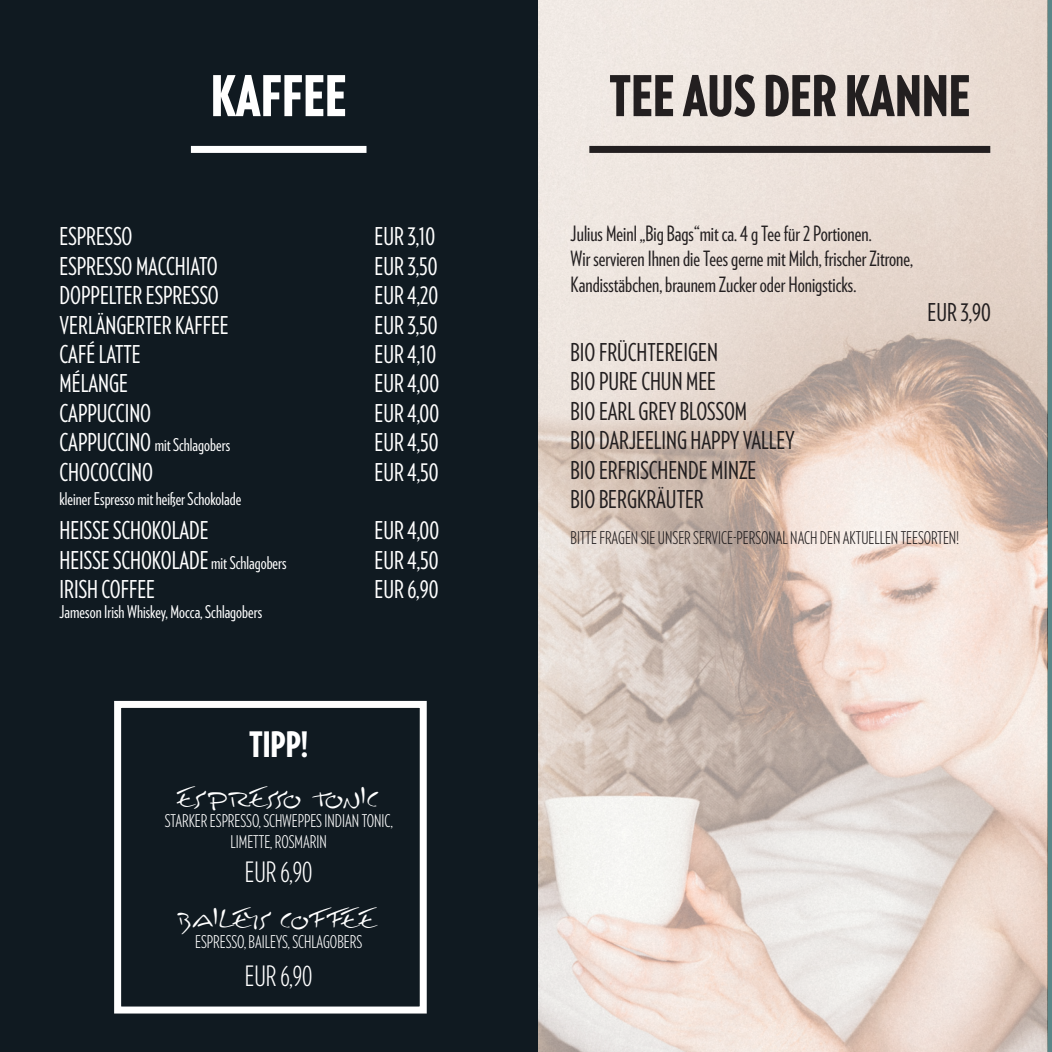
<style>
.page{position:relative;width:1052px;height:1052px;background:#fff}
.page>*{position:absolute;margin:0;border:0;box-sizing:border-box;transform-origin:0 0}
.Absatzformat_2{font:900 56px "Verlag Compressed";color:#231f20}
.Absatzformat_2-2{font:900 56px "Verlag Compressed";color:#fff}
.Copy-Block{font:900 35px "Verlag Compressed";color:#fff}
.Copy-Block-2{font:31.5px "Inkburrow";letter-spacing:-.055em;color:#fff}
.Copy-Block-3{font:300 28px "Verlag Compressed";color:#fff}
.t1{font:24.5px "Verlag Compressed";color:#fff}
.t2{font:24.5px "Verlag Compressed";color:#231f20}
.t3{font:21px/25.2px "Verlag Compressed";color:#231f20}
.t4{font:17.5px "Verlag Compressed";color:#fff}
.Copy-Block-4{font:300 17.5px "Verlag Compressed";color:#fff}
.t5{font:300 17.5px "Verlag Compressed";color:#231f20}
.s1{font-size:24.5px}
.s2{font-size:17.5px}
</style>
<div class="page">
<div style="left:1047px;top:0;width:5px;height:1052px;background:#5a8688"></div>
<img style="left:537px;top:0;width:510px;height:1052px">
<div style="left:0;top:0;width:537px;height:1052px;background:#101a21"></div>
<div style="left:191px;top:146px;width:175px;height:7px;background:#fff"></div>
<div style="left:589px;top:146px;width:401px;height:7px;background:#231f20"></div>
<div style="left:114px;top:701px;width:313px;height:312px;border:7px solid #fff"></div>
<p class="Absatzformat_2-2" style="left:211px;top:54px;width:137px">KAFFEE</p>
<p class="t1" style="left:60px;top:220px;width:74px">ESPRESSO</p>
<p class="t1" style="left:374px;top:220px;width:62px">EUR 3,10</p>
<p class="t1" style="left:60px;top:249px;width:160px">ESPRESSO MACCHIATO</p>
<p class="t1" style="left:375px;top:249px;width:65px">EUR 3,50</p>
<p class="t1" style="left:60px;top:279px;width:161px">DOPPELTER ESPRESSO</p>
<p class="t1" style="left:375px;top:279px;width:65px">EUR 4,20</p>
<p class="t1" style="left:60px;top:308px;width:171px">VERLÄNGERTER KAFFEE</p>
<p class="t1" style="left:375px;top:308px;width:65px">EUR 3,50</p>
<p class="t1" style="left:60px;top:338px;width:83px">CAFÉ LATTE</p>
<p class="t1" style="left:374px;top:338px;width:63px">EUR 4,10</p>
<p class="t1" style="left:60px;top:367px;width:70px">MÉLANGE</p>
<p class="t1" style="left:374px;top:367px;width:66px">EUR 4,00</p>
<p class="t1" style="left:60px;top:396px;width:93px">CAPPUCCINO</p>
<p class="t1" style="left:374px;top:396px;width:66px">EUR 4,00</p>
<p class="t4" style="left:60px;top:433px;width:172px"><span class="s1">CAPPUCCINO</span> mit Schlagobers</p>
<p class="t1" style="left:375px;top:426px;width:66px">EUR 4,50</p>
<p class="t1" style="left:60px;top:455px;width:95px">CHOCOCCINO</p>
<p class="t1" style="left:374px;top:455px;width:66px">EUR 4,50</p>
<p class="t4" style="left:60px;top:487px;width:183px">kleiner Espresso mit heißer Schokolade</p>
<p class="t1" style="left:60px;top:514px;width:151px">HEISSE SCHOKOLADE</p>
<p class="t1" style="left:375px;top:514px;width:66px">EUR 4,00</p>
<p class="t1" style="left:60px;top:543px;width:229px">HEISSE SCHOKOLADE <span class="s2">mit Schlagobers</span></p>
<p class="t1" style="left:375px;top:543px;width:66px">EUR 4,50</p>
<p class="t1" style="left:60px;top:573px;width:97px">IRISH COFFEE</p>
<p class="t1" style="left:374px;top:573px;width:65px">EUR 6,90</p>
<p class="t4" style="left:60px;top:600px;width:204px">Jameson Irish Whiskey, Mocca, Schlagobers</p>
<p class="Copy-Block" style="left:249px;top:718px;width:61px">TIPP!</p>
<p class="Copy-Block-2" style="left:178px;top:784px;width:203px">ES PRESSO TONIC</p>
<p class="Copy-Block-4" style="left:165px;top:810px;width:229px">STARKER ESPRESSO, SCHWEPPES INDIAN TONIC,</p>
<p class="Copy-Block-4" style="left:231px;top:830px;width:98px">LIMETTE, ROSMARIN</p>
<p class="Copy-Block-3" style="left:245px;top:853px;width:69px">EUR 6,90</p>
<p class="Copy-Block-2" style="left:178px;top:904px;width:203px">BAILEYS COFFEE</p>
<p class="Copy-Block-4" style="left:195px;top:930px;width:168px">ESPRESSO, BAILEYS, SCHLAGOBERS</p>
<p class="Copy-Block-3" style="left:245px;top:958px;width:69px">EUR 6,90</p>
<p class="Absatzformat_2" style="left:609px;top:54px;width:363px">TEE AUS DER KANNE</p>
<p class="t3" style="left:570px;top:220px;width:302px">Julius Meinl „Big Bags“mit ca. 4 g Tee für 2 Portionen.</p>
<p class="t3" style="left:570px;top:245px;width:344px">Wir servieren Ihnen die Tees gerne mit Milch, frischer Zitrone,<br>Kandisstäbchen, braunem Zucker oder Honigsticks.</p>
<p class="t2" style="left:927px;top:296px;width:65px">EUR 3,90</p>
<p class="t2" style="left:570px;top:336px;width:149px">BIO FRÜCHTEREIGEN</p>
<p class="t2" style="left:570px;top:365px;width:147px">BIO PURE CHUN MEE</p>
<p class="t2" style="left:570px;top:394px;width:178px">BIO EARL GREY BLOSSOM</p>
<p class="t2" style="left:570px;top:424px;width:225px">BIO DARJEELING HAPPY VALLEY</p>
<p class="t2" style="left:570px;top:453px;width:187px">BIO ERFRISCHENDE MINZE</p>
<p class="t2" style="left:570px;top:483px;width:135px">BIO BERGKRÄUTER</p>
<p class="t5" style="left:570px;top:526px;width:390px">BITTE FRAGEN SIE UNSER SERVICE-PERSONAL NACH DEN AKTUELLEN TEESORTEN!</p>
</div>
